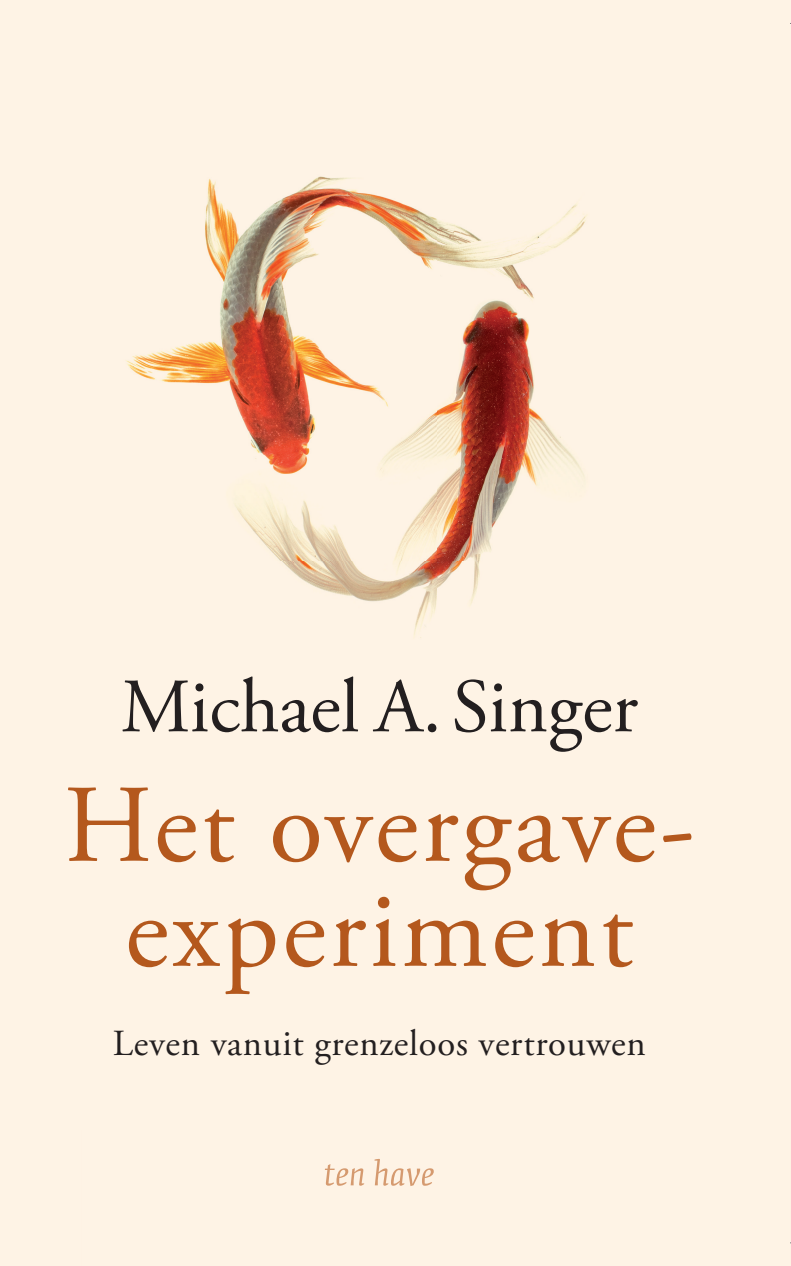
<style>
.page{position:relative;width:791px;height:1266px;background:#fff}
.page>*{position:absolute;margin:0;border:0;box-sizing:border-box;transform-origin:0 0}
.t1{font:110.4px/105px "Adobe Garamond Pro";letter-spacing:.03em;color:#b4581d;text-align:center}
.t2{font:76.6px "Adobe Garamond Pro";color:#231f20}
.t3{font:36.8px "Adobe Garamond Pro";letter-spacing:.02em;color:#231f20}
</style>
<div class="page">
<div style="left:0;top:0;width:790px;height:1265px;background:#fef3e5"></div>
<img style="left:325px;top:1164px;width:10px;height:21px">
<img style="left:336px;top:1168px;width:12px;height:17px">
<img style="left:351px;top:1168px;width:13px;height:17px">
<img style="left:374px;top:1158px;width:14px;height:27px">
<img style="left:391px;top:1168px;width:13px;height:17px">
<img style="left:407px;top:1168px;width:13px;height:18px">
<img style="left:422px;top:1168px;width:12px;height:17px">
<h2 class="t2" style="left:121px;top:661px;width:519px">Michael A. Singer</h2>
<h1 class="t1" style="left:64px;top:777px;width:633px">Het overgave&shy;experiment</h1>
<p class="t3" style="left:113px;top:1021px;width:534px">Leven vanuit grenzeloos vertrouwen</p>
</div>
